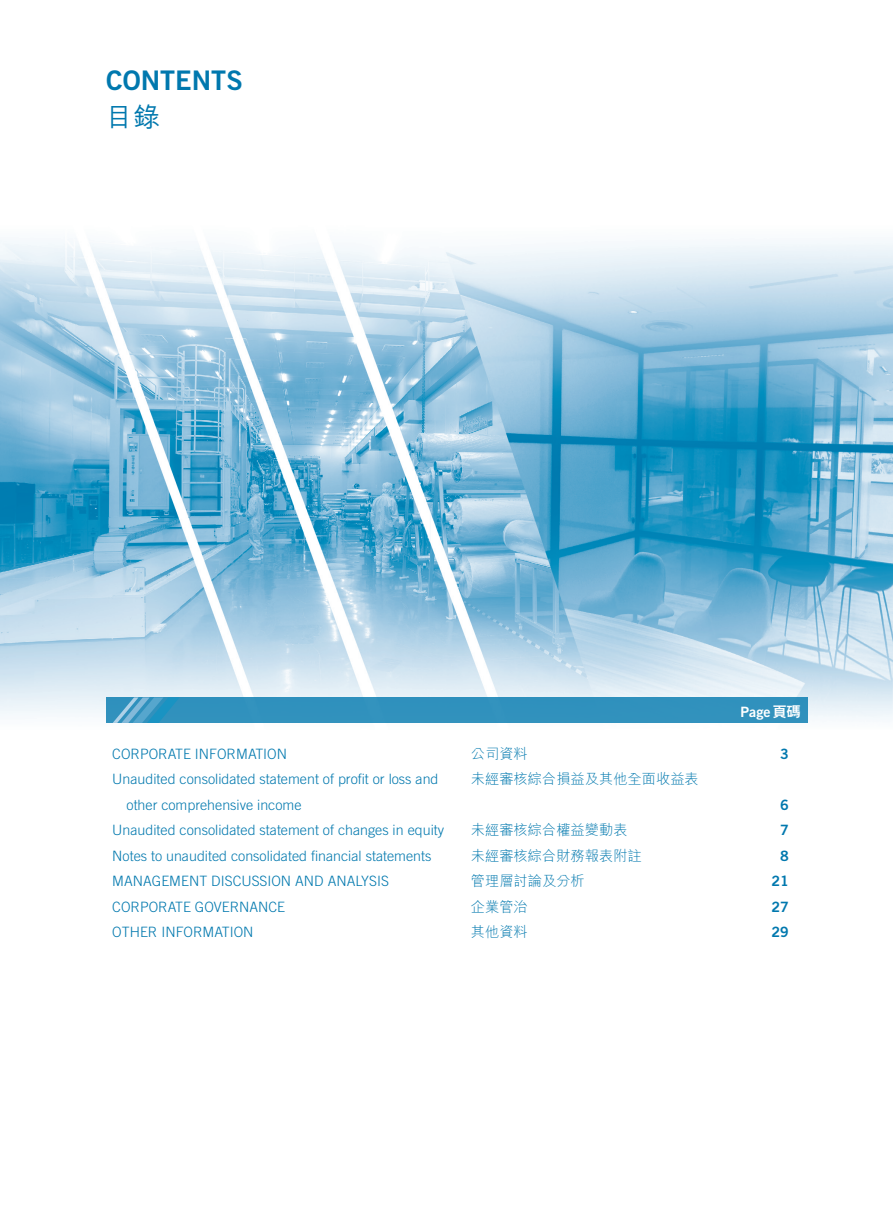
<style>
.page{position:relative;width:893px;height:1212px;background:#fff}
.page>*{position:absolute;margin:0;border:0;box-sizing:border-box;transform-origin:0 0}
.Heading_e{font:27px "Trade Gothic LT Std Bd 2";color:#0078ae}
.Heading_c{font:500 27px "M Hei HK";color:#0078ae}
.Body_Text{font:300 14.25px "Trade Gothic LT Std";color:#0078ae}
.Body_Text-2{font:300 14.25px "M Hei HK";color:#0078ae}
.Body_Text-3{font:14.25px "Trade Gothic LT Std Bd 2";color:#0078ae}
.內文{font:14.25px "Trade Gothic LT Std Bd 2";color:#fff}
.s1{font-family:"C Hei 2 HK";font-weight:800}
</style>
<div class="page">
<img style="left:0;top:239px;width:893px;height:481px">
<div style="left:106px;top:697px;width:702px;height:26px;background:#3091bd"></div>
<svg style="left:113px;top:697px;width:66px;height:26px"></svg>
<p class="Heading_e" style="left:106px;top:64px;width:138px">CONTENTS</p>
<p class="Heading_c" style="left:106px;top:97px;width:55px">目錄</p>
<p class="內文" style="left:740px;top:703px;width:62px">Page<span class="s1">頁碼</span></p>
<p class="Body_Text" style="left:112px;top:745px;width:176px">CORPORATE INFORMATION</p>
<p class="Body_Text-2" style="left:471px;top:746px;width:58px">公司資料</p>
<p class="Body_Text-3" style="left:780px;top:745px;width:10px">3</p>
<p class="Body_Text" style="left:112px;top:771px;width:328px">Unaudited consolidated statement of profit or loss and</p>
<p class="Body_Text-2" style="left:471px;top:772px;width:229px">未經審核綜合損益及其他全面收益表</p>
<p class="Body_Text" style="left:127px;top:796px;width:176px">other comprehensive income</p>
<p class="Body_Text-3" style="left:780px;top:796px;width:10px">6</p>
<p class="Body_Text" style="left:112px;top:822px;width:333px">Unaudited consolidated statement of changes in equity</p>
<p class="Body_Text-2" style="left:471px;top:823px;width:158px">未經審核綜合權益變動表</p>
<p class="Body_Text-3" style="left:780px;top:821px;width:10px">7</p>
<p class="Body_Text" style="left:112px;top:847px;width:321px">Notes to unaudited consolidated financial statements</p>
<p class="Body_Text-2" style="left:471px;top:848px;width:172px">未經審核綜合財務報表附註</p>
<p class="Body_Text-3" style="left:780px;top:847px;width:10px">8</p>
<p class="Body_Text" style="left:112px;top:873px;width:278px">MANAGEMENT DISCUSSION AND ANALYSIS</p>
<p class="Body_Text-2" style="left:471px;top:874px;width:115px">管理層討論及分析</p>
<p class="Body_Text-3" style="left:771px;top:872px;width:19px">21</p>
<p class="Body_Text" style="left:112px;top:898px;width:174px">CORPORATE GOVERNANCE</p>
<p class="Body_Text-2" style="left:471px;top:899px;width:58px">企業管治</p>
<p class="Body_Text-3" style="left:771px;top:898px;width:19px">27</p>
<p class="Body_Text" style="left:112px;top:924px;width:143px">OTHER INFORMATION</p>
<p class="Body_Text-2" style="left:471px;top:925px;width:58px">其他資料</p>
<p class="Body_Text-3" style="left:771px;top:923px;width:19px">29</p>
</div>
